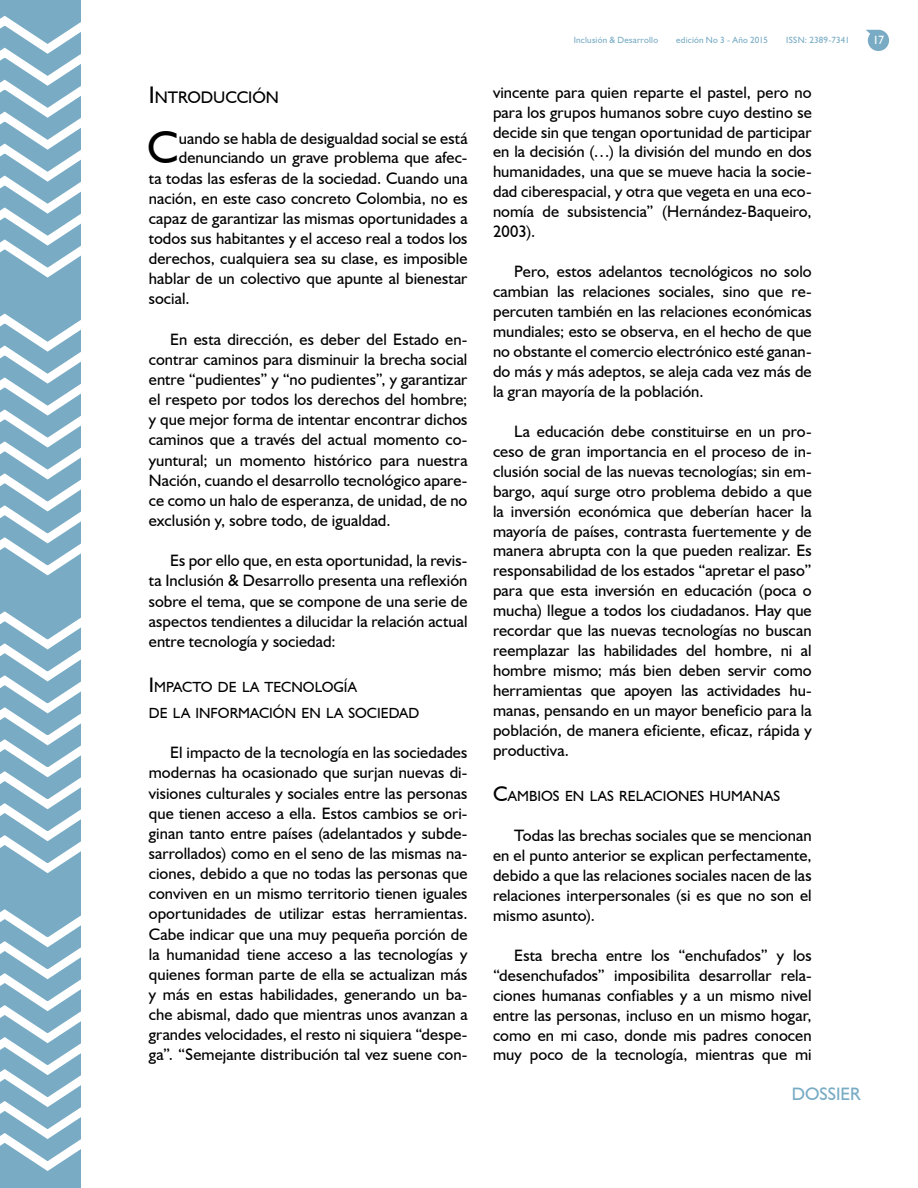
<style>
.page{position:relative;width:918px;height:1188px;background:#fff}
.page>*{position:absolute;margin:0;border:0;box-sizing:border-box;transform-origin:0 0}
.t1{font:45.45px "Humanst 521 BT Regular";color:#000}
.t2{font:18px "Humanst 521 BT Regular";color:#79acc4}
.t3{font:16.8px "Humanst 521 BT Regular";letter-spacing:-.005em;color:#000}
.t4{font:16.5px/20px "Humanst 521 BT Regular";letter-spacing:.005em;color:#000;text-align:justify}
.t5{font:14.7px/25.5px "Humanst 521 BT Regular";color:#000}
.t6{font:12px "Humanst 521 BT Regular";color:#fff}
.t7{font:9px "Humanst 521 BT Regular";letter-spacing:.025em;color:#79acc4}
.s1{font-size:24px}
.s2{font-size:21px}
</style>
<div class="page">
<svg style="left:866px;top:30px;width:23px;height:21px"></svg>
<svg style="left:0;top:10px;width:81px;height:1168px"></svg>
<p class="t3" style="left:149px;top:87px;width:132px"><span class="s1">I</span>NTRODUCCIÓN</p>
<h1 class="t1" style="left:147px;top:120px;width:33px">C</h1>
<p class="t4" style="left:179px;top:128px;width:290px">uando se habla de desigualdad social se está</p>
<p class="t4" style="left:179px;top:147px;width:290px">denunciando un grave problema que afec-</p>
<p class="t4" style="left:149px;top:168px;width:320px">ta todas las esferas de la sociedad. Cuando una</p>
<p class="t4" style="left:149px;top:188px;width:320px">nación, en este caso concreto Colombia, no es</p>
<p class="t4" style="left:149px;top:208px;width:320px">capaz de garantizar las mismas oportunidades a</p>
<p class="t4" style="left:149px;top:228px;width:320px">todos sus habitantes y el acceso real a todos los</p>
<p class="t4" style="left:149px;top:248px;width:320px">derechos, cualquiera sea su clase, es imposible</p>
<p class="t4" style="left:149px;top:268px;width:320px">hablar de un colectivo que apunte al bienestar</p>
<p class="t4" style="left:149px;top:288px;width:42px">social.</p>
<p class="t4" style="left:149px;top:329px;width:320px;text-indent:21px">En esta dirección, es deber del Estado en&shy;contrar caminos para disminuir la brecha social entre “pudientes” y “no pudientes”, y garantizar el respeto por todos los derechos del hombre; y que mejor forma de intentar encontrar dichos caminos que a través del actual momento co&shy;yuntural; un momento histórico para nuestra Nación, cuando el desarrollo tecnológico apare&shy;ce como un halo de esperanza, de unidad, de no exclusión y, sobre todo, de igualdad.</p>
<p class="t4" style="left:149px;top:550px;width:320px;text-indent:21px">Es por ello que, en esta oportunidad, la revis&shy;ta Inclusión &amp; Desarrollo presenta una reflexión sobre el tema, que se compone de una serie de aspectos tendientes a dilucidar la relación actual entre tecnología y sociedad:</p>
<p class="t5" style="left:149px;top:674px;width:272px"><span class="s2">I</span>MPACTO DE LA TECNOLOGÍA<br>DE LA INFORMACIÓN EN LA SOCIEDAD</p>
<p class="t4" style="left:149px;top:742px;width:320px;text-indent:21px">El impacto de la tecnología en las sociedades modernas ha ocasionado que surjan nuevas di&shy;visiones culturales y sociales entre las personas que tienen acceso a ella. Estos cambios se ori&shy;ginan tanto entre países (adelantados y subde&shy;sarrollados) como en el seno de las mismas na&shy;ciones, debido a que no todas las personas que conviven en un mismo territorio tienen iguales oportunidades de utilizar estas herramientas.<br>Cabe indicar que una muy pequeña porción de la humanidad tiene acceso a las tecnologías y quienes forman parte de ella se actualizan más y más en estas habilidades, generando un ba&shy;che abismal, dado que mientras unos avanzan a grandes velocidades, el resto ni siquiera “despe&shy;ga”. “Semejante distribución tal vez suene con-</p>
<p class="t7" style="left:574px;top:34px;width:86px">Inclusión &amp; Desarrollo</p>
<p class="t7" style="left:676px;top:34px;width:93px">edición No 3 - Año 2015</p>
<p class="t7" style="left:786px;top:34px;width:65px">ISSN: 2389-7341</p>
<p class="t6" style="left:873px;top:32px;width:13px">17</p>
<p class="t4" style="left:493px;top:82px;width:320px">vincente para quien reparte el pastel, pero no para los grupos humanos sobre cuyo destino se decide sin que tengan oportunidad de participar en la decisión (…) la división del mundo en dos humanidades, una que se mueve hacia la socie&shy;dad ciberespacial, y otra que vegeta en una eco&shy;nomía de subsistencia” (Hernández-Baqueiro, 2003).</p>
<p class="t4" style="left:493px;top:261px;width:320px;text-indent:21px">Pero, estos adelantos tecnológicos no solo cambian las relaciones sociales, sino que re&shy;percuten también en las relaciones económicas mundiales; esto se observa, en el hecho de que no obstante el comercio electrónico esté ganan&shy;do más y más adeptos, se aleja cada vez más de la gran mayoría de la población.</p>
<p class="t4" style="left:493px;top:421px;width:320px;text-indent:21px">La educación debe constituirse en un pro&shy;ceso de gran importancia en el proceso de in&shy;clusión social de las nuevas tecnologías; sin em&shy;bargo, aquí surge otro problema debido a que la inversión económica que deberían hacer la mayoría de países, contrasta fuertemente y de manera abrupta con la que pueden realizar. Es responsabilidad de los estados “apretar el paso” para que esta inversión en educación (poca o mucha) llegue a todos los ciudadanos. Hay que recordar que las nuevas tecnologías no buscan reemplazar las habilidades del hombre, ni al hombre mismo; más bien deben servir como herramientas que apoyen las actividades hu&shy;manas, pensando en un mayor beneficio para la población, de manera eficiente, eficaz, rápida y productiva.</p>
<p class="t5" style="left:493px;top:783px;width:289px"><span class="s2">C</span>AMBIOS EN LAS RELACIONES HUMANAS</p>
<p class="t4" style="left:493px;top:825px;width:320px;text-indent:21px">Todas las brechas sociales que se mencionan en el punto anterior se explican perfectamente, debido a que las relaciones sociales nacen de las relaciones interpersonales (si es que no son el mismo asunto).</p>
<p class="t4" style="left:493px;top:945px;width:320px;text-indent:21px">Esta brecha entre los “enchufados” y los “desenchufados” imposibilita desarrollar rela&shy;ciones humanas confiables y a un mismo nivel entre las personas, incluso en un mismo hogar, como en mi caso, donde mis padres conocen muy poco de la tecnología, mientras que mi</p>
<p class="t2" style="left:792px;top:1083px;width:70px">DOSSIER</p>
</div>
